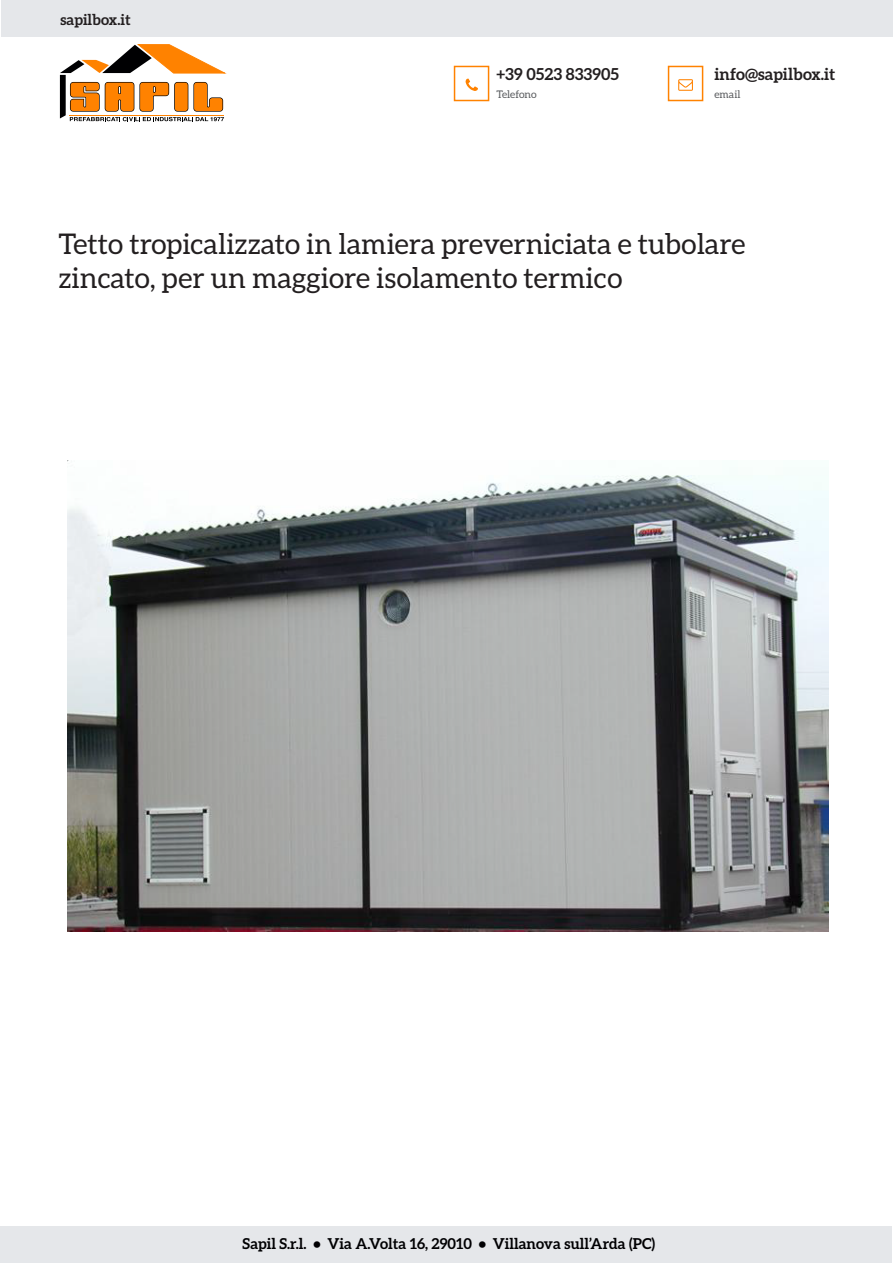
<style>
.page{position:relative;width:893px;height:1263px;background:#fff}
.page>*{position:absolute;margin:0;border:0;box-sizing:border-box;transform-origin:0 0}
.t1{font:28.5px/34.2px "Aleo";color:#231f20}
.t2{font:700 16.5px "Aleo";color:#231f20}
.t3{font:700 15px "Aleo";color:#000002}
.t4{font:700 15px "Aleo";color:#231f20}
.t5{font:10.5px "Aleo";color:#585a5d}
</style>
<div class="page">
<div style="left:0;top:1226px;width:892px;height:37px;background:#e5e7ea"></div>
<svg style="left:60px;top:44px;width:167px;height:77px"></svg>
<hr style="left:70px;top:115px;width:154px;height:1px;background:#ff8200">
<div style="left:1px;top:0;width:891px;height:37px;background:#e5e7ea"></div>
<svg style="left:466px;top:79px;width:12px;height:12px"></svg>
<div style="left:454px;top:66px;width:35px;height:35px;border:2px solid #ff8200"></div>
<svg style="left:678px;top:79px;width:15px;height:12px"></svg>
<div style="left:668px;top:66px;width:35px;height:35px;border:2px solid #ff8200"></div>
<img style="left:68px;top:460px;width:760px;height:472px">
<p class="t4" style="left:61px;top:11px;width:72px">sapilbox.it</p>
<p class="t2" style="left:496px;top:65px;width:124px">+39 0523 833905</p>
<p class="t5" style="left:496px;top:88px;width:42px">Telefono</p>
<p class="t2" style="left:714px;top:65px;width:122px">info@sapilbox.it</p>
<p class="t5" style="left:714px;top:88px;width:27px">email</p>
<p class="t1" style="left:58px;top:226px;width:688px">Tetto tropicalizzato in lamiera preverniciata e tubolare zincato, per un maggiore isolamento termico</p>
<p class="t3" style="left:243px;top:1235px;width:414px">Sapil S.r.l. • Via A.Volta 16, 29010 • Villanova sull’Arda (PC)</p>
</div>
